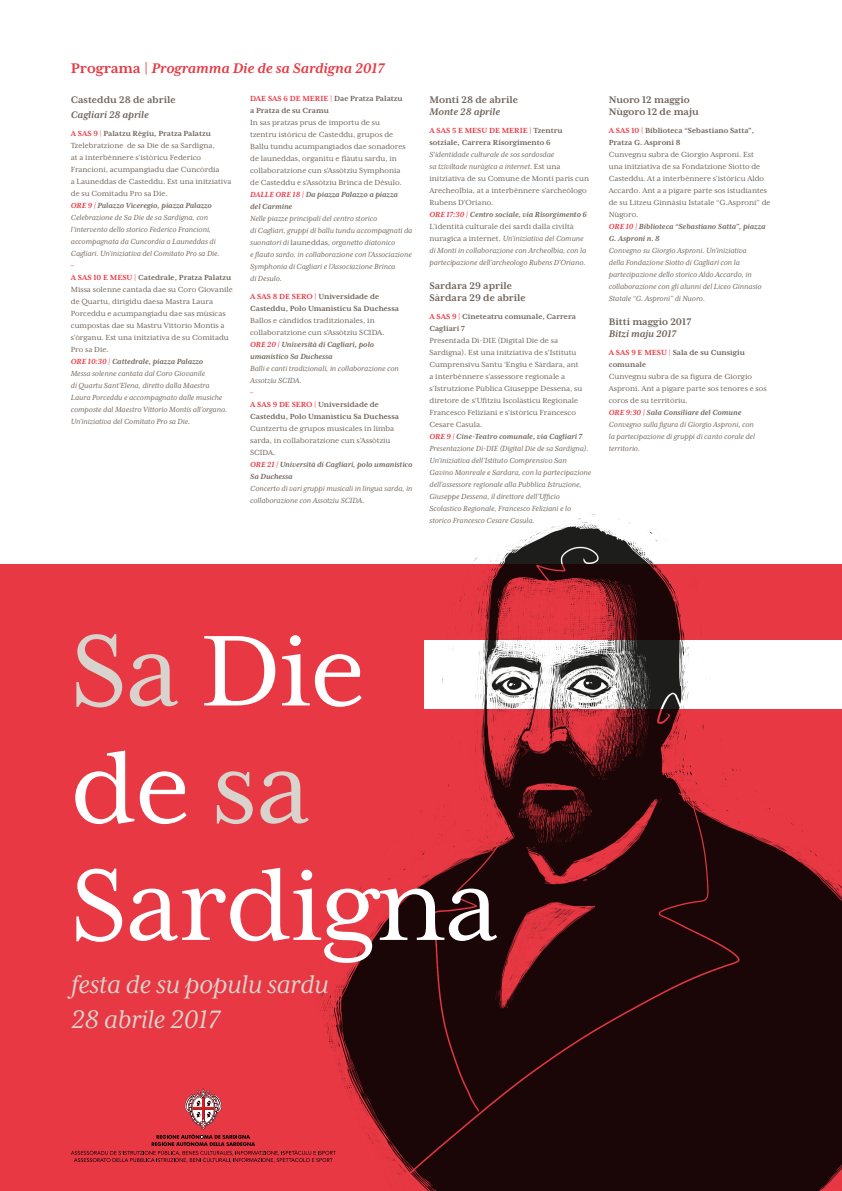
<style>
.page{position:relative;width:842px;height:1191px;background:#fff}
.page>*{position:absolute;margin:0;border:0;box-sizing:border-box;transform-origin:0 0}
.t1{font:115.6px/117.2px "Mrs Eaves XL Serif OT";letter-spacing:-.01em;color:#fff}
.t2{font:italic 29px/35px "Mrs Eaves XL Serif OT";letter-spacing:-.01em;color:#d8d3cc}
.t3{font:italic 700 16px "Mrs Eaves XL Serif OT";color:#e73843}
.t4{font:700 11px/12px "Mrs Eaves XL Serif OT";color:#6f635a}
.t5{font:italic 700 11px "Mrs Eaves XL Serif OT";color:#6f635a}
.t6{font:italic 8.5px/12px "Mrs Eaves XL Serif OT";color:#6f635a}
.t7{font:8.5px/12px "Mrs Eaves XL Serif OT";color:#6f635a}
.t8{font:700 8.5px/12px "Mrs Eaves XL Serif OT";color:#6f635a}
.s1{font-style:normal}
.s2{font-weight:700;color:#e73843}
.s3{font-weight:700}
.s4{font-weight:700;font-style:italic;color:#e73843}
.s5{font-weight:700;font-style:italic}
.s6{font-style:italic}
.s7{font-weight:700;font-style:normal;color:#e73843}
.s8{font-weight:700;font-style:normal}
.s9{color:#e73843}
.s10{color:#d8d3cc}
</style>
<div class="page">
<div style="left:0;top:565px;width:842px;height:626px;background:#e73843"></div>
<img style="left:270px;top:514px;width:572px;height:677px">
<img style="left:424px;top:640px;width:418px;height:69px">
<svg style="left:71px;top:1088px;width:265px;height:74px"></svg>
<h3 class="t3" style="left:71px;top:60px;width:315px"><span class="s1">Programa |</span> Programma Die de sa Sardigna 2017</h3>
<p class="t4" style="left:71px;top:94px;width:106px">Casteddu 28 de abrile</p>
<p class="t5" style="left:71px;top:109px;width:80px">Cagliari 28 aprile</p>
<p class="t7" style="left:71px;top:127px;width:162px"><span class="s2">A SAS 9 |</span> <span class="s3">Palatzu Règiu, Pratza Palatzu </span>Tzelebratzione de sa Die de sa Sardigna,<br>at a interbènnere s’istòricu Federico Francioni, acumpangiadu dae Cuncòrdia<br>a Launeddas de Casteddu. Est una initziativa de su Comitadu Pro sa Die.<br><span class="s4">ORE 9 |</span> <span class="s5">Palazzo Viceregio, piazza Palazzo </span><span class="s6">Celebrazione de Sa Die de sa Sardigna, con l’intervento dello storico Federico Francioni, accompagnata da Cuncordia a Launeddas di Cagliari. Un’iniziativa del Comitato Pro sa Die.</span></p>
<p class="t6" style="left:71px;top:259px;width:163px"><span class="s7">–<br>A SAS 10 E MESU |</span> <span class="s8">Catedrale, Pratza Palatzu </span><span class="s1">Missa solenne cantada dae su Coro Giovanile de Quartu, dirigidu daesa Mastra Laura Porceddu e acumpangiadu dae sas mùsicas cumpostas dae su Mastru Vittorio Montis a s’òrganu. Est una initziativa de su Comitadu Pro sa Die.<br></span><span class="s2">ORE 10:30 |</span> <span class="s3">Cattedrale, piazza Palazzo<br></span>Messa solenne cantata dal Coro Giovanile<br>di Quartu Sant’Elena, diretto dalla Maestra<br>Laura Porceddu e accompagnato dalle musiche composte dal Maestro Vittorio Montis all’organo.<br>Un’iniziativa del Comitato Pro sa Die.</p>
<p class="t8" style="left:250px;top:93px;width:154px"><span class="s9">DAE SAS 6 DE MERIE |</span> Dae Pratza Palatzu a Pratza de su Cramu</p>
<p class="t7" style="left:250px;top:117px;width:157px">In sas pratzas prus de importu de su tzentru istòricu de Casteddu, grupos de Ballu tundu acumpangiados dae sonadores de launeddas, organitu e flàutu sardu, in collaboratzione cun s’Assòtziu Symphonia de Casteddu e s’Assòtziu Brinca de Dèsulo.<br><span class="s4">DALLE ORE 18 |</span> <span class="s5">Da piazza Palazzo a piazza del Carmine</span></p>
<p class="t6" style="left:250px;top:213px;width:164px">Nelle piazze principali del centro storico<br>di Cagliari, gruppi di ballu tundu accompagnati da suonatori di <span class="s1">launeddas</span>, organetto diatonico<br>e flauto sardo, in collaborazione con l’Associazione Symphonia di Cagliari e l’Associazione Brinca<br>di Desulo.</p>
<p class="t8" style="left:250px;top:290px;width:150px"><span class="s9">A SAS 8 DE SERO |</span> Universidade de<br>Casteddu, Polo Umanìsticu Sa Duchessa</p>
<p class="t7" style="left:250px;top:314px;width:136px">Ballos e càndidos traditzionales, in collaboratzione cun s’Assòtziu SCIDA.<br><span class="s4">ORE 20 |</span> <span class="s5">Università di Cagliari, polo umanistico Sa Duchessa</span></p>
<p class="t6" style="left:250px;top:362px;width:150px">Balli e canti tradizionali, in collaborazione con<br>Assotziu SCIDA.</p>
<p class="t8" style="left:250px;top:386px;width:150px"><span class="s9">–<br>A SAS 9 DE SERO |</span> Universidade de<br>Casteddu, Polo Umanìsticu Sa Duchessa</p>
<p class="t7" style="left:250px;top:423px;width:164px">Cuntzertu de grupos musicales in limba sarda, in collaboratzione cun s’Assòtziu<br>SCIDA.<br><span class="s4">ORE 21 |</span> <span class="s5">Università di Cagliari, polo umanistico<br>Sa Duchessa</span></p>
<p class="t6" style="left:250px;top:483px;width:164px">Concerto di vari gruppi musicali in lingua sarda, in collaborazione con Assotziu SCIDA.</p>
<p class="t4" style="left:429px;top:94px;width:90px">Monti 28 de abrile</p>
<p class="t5" style="left:429px;top:106px;width:72px">Monte 28 aprile</p>
<p class="t8" style="left:429px;top:124px;width:135px"><span class="s9">A SAS 5 E MESU DE MERIE |</span> Tzentru sotziale, Carrera Risorgimento 6</p>
<p class="t6" style="left:429px;top:148px;width:161px">S’identidade culturale de sos sardosdae<br>sa tziviltade nuràgica a internet. <span class="s1">Est una initziativa de su Comune de Monti paris cun Arecheolbia, at a interbènnere s’archeòlogo Rubens D’Oriano.<br></span><span class="s2">ORE 17:30 |</span> <span class="s3">Centro sociale, via Risorgimento 6<br></span><span class="s1">L’identità culturale dei sardi dalla civiltà nuragica a internet.</span> Un’iniziativa del Comune di Monti in collaborazione con Archeolbia, con la partecipazione dell’archeologo Rubens D’Oriano.</p>
<p class="t4" style="left:429px;top:280px;width:98px">Sardara 29 aprile<br>Sàrdara 29 de abrile</p>
<p class="t8" style="left:429px;top:310px;width:148px"><span class="s9">A SAS 9 |</span> Cineteatru comunale, Carrera<br>Cagliari 7</p>
<p class="t6" style="left:429px;top:334px;width:163px"><span class="s1">Presentada Di-DIE (Digital Die de sa Sardigna). Est una initziativa de s’Istitutu Cumprensivu Santu ‘Engiu e Sàrdara, ant<br>a interbènnere s’assessore regionale a s’Istrutzione Pùblica Giuseppe Dessena, su diretore de s’Ufìtziu Iscolàsticu Regionale Francesco Feliziani e s’istòricu Francesco Cesare Casula.<br></span><span class="s2">ORE 9 |</span> <span class="s3">Cine-Teatro comunale, via Cagliari 7<br></span>Presentazione Di-DIE (Digital Die de sa Sardigna).<br>Un’iniziativa dell’Istituto Comprensivo San Gavino Monreale e Sardara, con la partecipazione dell’assessore regionale alla Pubblica Istruzione, Giuseppe Dessena, il direttore dell’Ufficio Scolastico Regionale, Francesco Feliziani e lo storico Francesco Cesare Casula.</p>
<p class="t4" style="left:609px;top:94px;width:91px">Nuoro 12 maggio<br>Nùgoro 12 de maju</p>
<p class="t8" style="left:609px;top:124px;width:147px"><span class="s9">A SAS 10 |</span> Biblioteca “Sebastiano Satta”,<br>Pratza G. Asproni 8</p>
<p class="t7" style="left:609px;top:148px;width:163px">Cunvegnu subra de Giorgio Asproni. Est<br>una initziativa de sa Fondatzione Siotto de Casteddu. At a interbènnere s’istòricu Aldo Accardo. Ant a a pigare parte sos istudiantes de su Litzeu Ginnàsiu Istatale “G.Asproni” de Nùgoro.<br><span class="s4">ORE 10 |</span> <span class="s5">Biblioteca “Sebastiano Satta”, piazza G. Asproni n. 8</span></p>
<p class="t6" style="left:609px;top:244px;width:154px">Convegno su Giorgio Asproni. Un’iniziativa della Fondazione Siotto di Cagliari con la partecipazione dello storico Aldo Accardo, in collaborazione con gli alunni del Liceo Ginnasio Statale “G. Asproni” di Nuoro.</p>
<p class="t4" style="left:609px;top:316px;width:84px">Bitti maggio 2017</p>
<p class="t5" style="left:609px;top:328px;width:69px">Bitzi maju 2017</p>
<p class="t8" style="left:609px;top:346px;width:138px"><span class="s9">A SAS 9 E MESU |</span> Sala de su Cunsìgiu comunale</p>
<p class="t6" style="left:609px;top:370px;width:159px"><span class="s1">Cunvegnu subra de sa figura de Giorgio Asproni. Ant a pigare parte sos tenores e sos coros de su territòriu.<br></span><span class="s2">ORE 9:30 |</span> <span class="s3">Sala Consiliare del Comune </span>Convegno sulla figura di Giorgio Asproni, con<br>la partecipazione di gruppi di canto corale del territorio.</p>
<h1 class="t1" style="left:71px;top:612px;width:430px"><span class="s10">Sa</span> Die de <span class="s10">sa<br></span>Sardigna</h1>
<h2 class="t2" style="left:71px;top:966px;width:259px">festa de su populu sardu<br>28 abrile 2017</h2>
</div>
